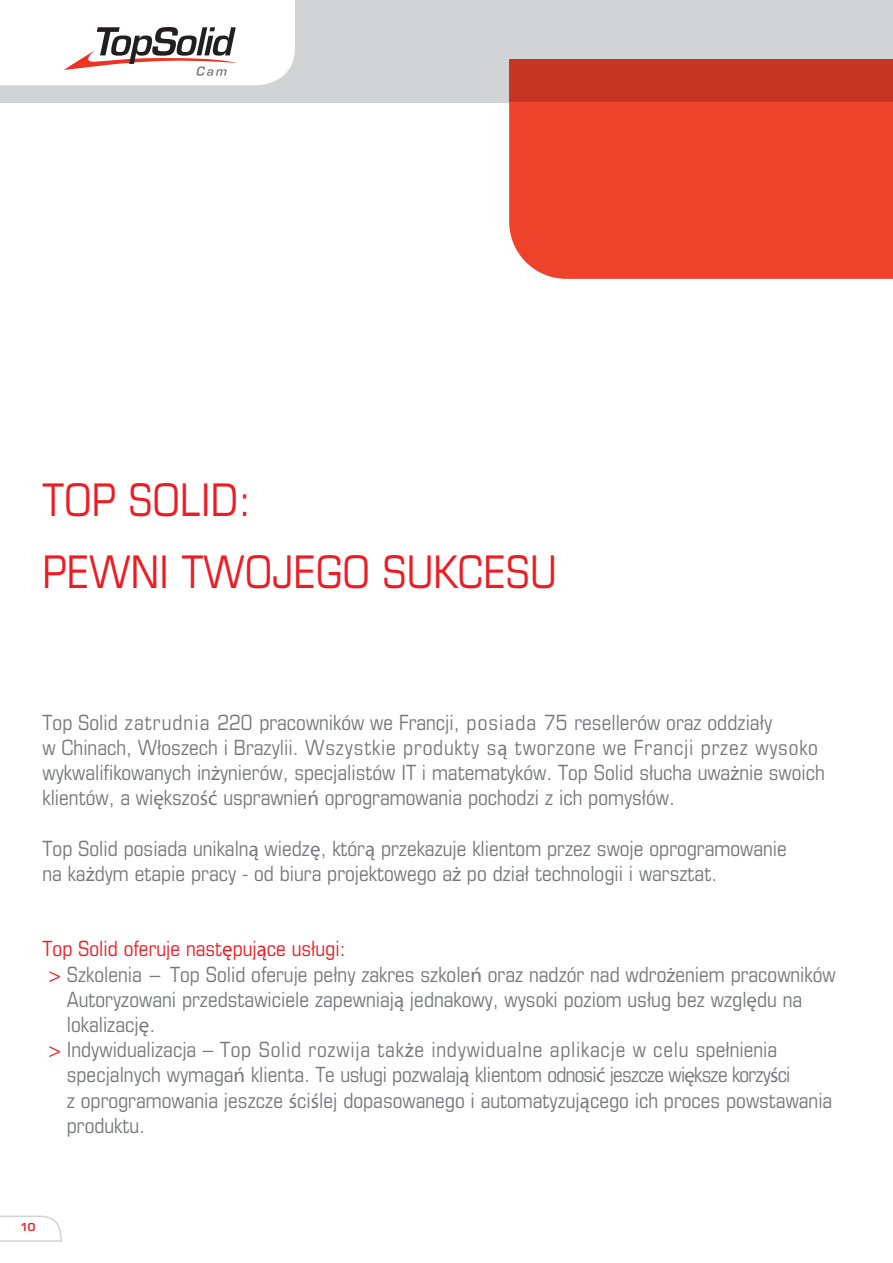
<style>
.page{position:relative;width:893px;height:1263px;background:#fff}
.page>*{position:absolute;margin:0;border:0;box-sizing:border-box;transform-origin:0 0}
.t1{font:condensed 45px/72px "Eurostile";color:#ed1c24}
.t2{font:condensed 21px/25.2px "Eurostile";color:#77787b}
.t3{font:condensed 21px "Eurostile";letter-spacing:.035em;color:#77787b}
.t4{font:condensed 21px "Eurostile";color:#ed1c24}
.t5{font:700 12px "Eurostile";color:#ed1c24}
.s1{font-family:"Myriad Pro";font-stretch:normal}
.s2{color:#ed1c24}
</style>
<div class="page">
<div style="left:0;top:0;width:893px;height:102px;background:#d1d3d4"></div>
<div style="left:509px;top:102px;width:384px;height:177px;background:#ef422b"></div>
<div style="left:509px;top:60px;width:384px;height:42px;background:#c63622"></div>
<svg style="left:0;top:1215px;width:62px;height:27px"></svg>
<svg style="left:0;top:0;width:295px;height:85px;background:#ede8e8"></svg>
<h1 class="t1" style="left:43px;top:463px;width:516px">TOP SOLID:<br>PEWNI TWOJEGO SUKCESU</h1>
<p class="t2" style="left:43px;top:709px;width:784px">Top Solid zatrudnia 220 pracowników we Francji, posiada 75 resellerów oraz oddziały<br>w Chinach, Włoszech i Brazylii. Wszystkie produkty s<span class="s1">ą</span> tworzone we Francji przez wysoko wykwalifikowanych in<span class="s1">ż</span>ynierów, specjalistów IT i matematyków. Top Solid słucha uwa<span class="s1">ż</span>nie swoich klientów, a wi<span class="s1">ę</span>kszo<span class="s1">ść</span> usprawnie<span class="s1">ń</span> oprogramowania pochodzi z ich pomysłów.</p>
<p class="t2" style="left:43px;top:835px;width:746px">Top Solid posiada unikaln<span class="s1">ą</span> wiedz<span class="s1">ę</span>, któr<span class="s1">ą</span> przekazuje klientom przez swoje oprogramowanie na ka<span class="s1">ż</span>dym etapie pracy - od biura projektowego a<span class="s1">ż</span> po dział technologii i warsztat.</p>
<p class="t4" style="left:43px;top:936px;width:304px">Top Solid oferuje nast<span class="s1">ę</span>puj<span class="s1">ą</span>ce usługi:</p>
<p class="t2" style="left:48px;top:961px;width:789px"><span class="s2">&gt;</span> Szkolenia – Top Solid oferuje pełny zakres szkole<span class="s1">ń</span> oraz nadzór nad wdro<span class="s1">ż</span>eniem pracowników</p>
<p class="t2" style="left:67px;top:986px;width:737px">Autoryzowani przedstawiciele zapewniaj<span class="s1">ą</span> jednakowy, wysoki poziom usług bez wzgl<span class="s1">ę</span>du na</p>
<p class="t2" style="left:67px;top:1011px;width:90px">lokalizacj<span class="s1">ę</span>.</p>
<p class="t3" style="left:48px;top:1037px;width:730px"><span class="s2">&gt;</span> Indywidualizacja – Top Solid rozwija tak<span class="s1">ż</span>e indywidualne aplikacje w celu spełnienia</p>
<p class="t2" style="left:67px;top:1062px;width:725px">specjalnych wymaga<span class="s1">ń</span> klienta. Te usługi pozwalaj<span class="s1">ą</span> klientom odnosi<span class="s1">ć</span> jeszcze wi<span class="s1">ę</span>ksze korzy<span class="s1">ś</span>ci</p>
<p class="t2" style="left:67px;top:1087px;width:767px">z oprogramowania jeszcze <span class="s1">ś</span>ci<span class="s1">ś</span>lej dopasowanego i automatyzuj<span class="s1">ą</span>cego ich proces powstawania</p>
<p class="t2" style="left:67px;top:1112px;width:80px">produktu.</p>
<p class="t5" style="left:20px;top:1222px;width:17px">10</p>
</div>
